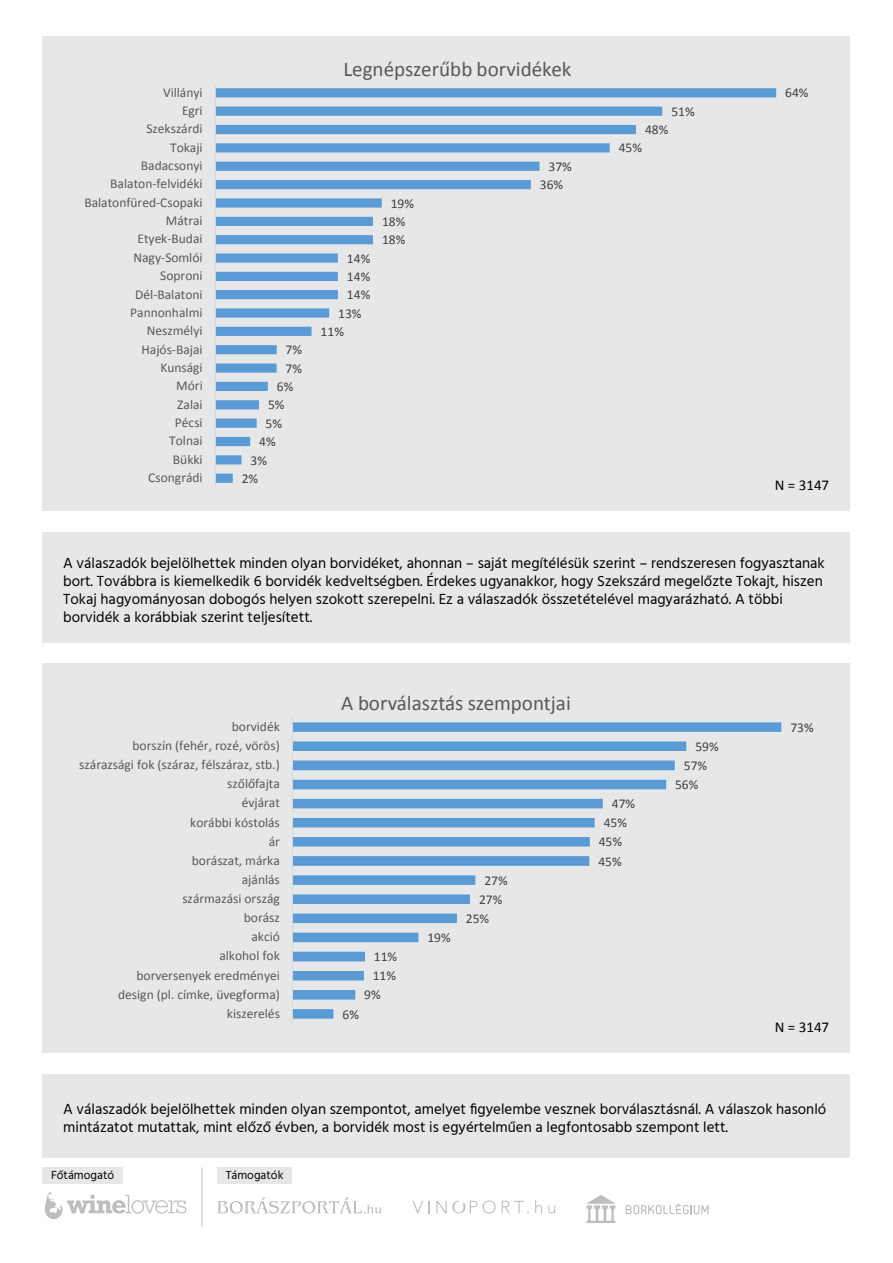
<style>
.page{position:relative;width:893px;height:1263px;background:#fff}
.page>*{position:absolute;margin:0;border:0;box-sizing:border-box;transform-origin:0 0}
.t1{font:21px "Calibri";color:#595959}
.t2{font:15px/18px "Hind";color:#000}
.t3{font:15px "Calibri";color:#000}
.t4{font:13.5px/18.3px "Calibri";color:#595959;text-align:right}
.t5{font:13.5px/18.3px "Calibri";color:#404040}
.t6{font:12px "Hind";color:#000}
</style>
<div class="page">
<div style="left:43px;top:36px;width:807px;height:474px;background:#e6e7e8"></div>
<svg style="left:217px;top:1197px;width:164px;height:16px"></svg>
<svg style="left:413px;top:1201px;width:16px;height:12px"></svg>
<svg style="left:483px;top:1200px;width:12px;height:13px"></svg>
<svg style="left:502px;top:1201px;width:27px;height:12px"></svg>
<svg style="left:535px;top:1200px;width:7px;height:13px"></svg>
<svg style="left:548px;top:1205px;width:7px;height:8px"></svg>
<svg style="left:436px;top:1201px;width:41px;height:12px"></svg>
<svg style="left:45px;top:1192px;width:141px;height:27px"></svg>
<svg style="left:626px;top:1203px;width:83px;height:11px"></svg>
<svg style="left:586px;top:1195px;width:29px;height:28px"></svg>
<div style="left:43px;top:1167px;width:80px;height:17px;background:#e6e7e8"></div>
<div style="left:217px;top:1167px;width:75px;height:17px;background:#e6e7e8"></div>
<hr style="left:201px;top:1167px;width:1px;height:60px;background:#bcbec0">
<div style="left:43px;top:532px;width:807px;height:110px;background:#e6e7e8"></div>
<div style="left:43px;top:1074px;width:807px;height:83px;background:#e6e7e8"></div>
<div style="left:43px;top:664px;width:807px;height:389px;background:#e6e7e8"></div>
<svg style="left:216px;top:88px;width:560px;height:395px"></svg>
<hr style="left:215px;top:84px;width:1px;height:403px;background:#d9d9d9">
<svg style="left:293px;top:722px;width:488px;height:297px"></svg>
<hr style="left:292px;top:718px;width:1px;height:305px;background:#d9d9d9">
<p class="t4" style="left:84px;top:83px;width:120px">Villányi<br>Egri<br>Szekszárdi<br>Tokaji<br>Badacsonyi<br>Balaton-felvidéki<br>Balatonfüred-Csopaki<br>Mátrai<br>Etyek-Budai<br>Nagy-Somlói<br>Soproni<br>Dél-Balatoni<br>Pannonhalmi<br>Neszmélyi<br>Hajós-Bajai<br>Kunsági<br>Móri<br>Zalai<br>Pécsi<br>Tolnai<br>Bükki<br>Csongrádi</p>
<h1 class="t1" style="left:343px;top:56px;width:229px">Legnépszerűbb borvidékek</h1>
<p class="t5" style="left:286px;top:341px;width:18px">7%</p>
<p class="t5" style="left:286px;top:359px;width:18px">7%</p>
<p class="t5" style="left:277px;top:377px;width:18px">6%</p>
<p class="t5" style="left:268px;top:396px;width:18px">5%</p>
<p class="t5" style="left:266px;top:414px;width:18px">5%</p>
<p class="t5" style="left:259px;top:433px;width:18px">4%</p>
<p class="t5" style="left:251px;top:451px;width:18px">3%</p>
<p class="t5" style="left:242px;top:469px;width:18px">2%</p>
<p class="t5" style="left:347px;top:249px;width:25px">14%</p>
<p class="t5" style="left:347px;top:267px;width:25px">14%</p>
<p class="t5" style="left:347px;top:286px;width:25px">14%</p>
<p class="t5" style="left:338px;top:304px;width:25px">13%</p>
<p class="t5" style="left:321px;top:322px;width:25px">11%</p>
<p class="t5" style="left:382px;top:194px;width:34px;text-indent:9px">19%<br>18%<br>18%</p>
<p class="t5" style="left:540px;top:157px;width:34px;text-indent:9px">37%<br>36%</p>
<p class="t5" style="left:671px;top:102px;width:25px">51%</p>
<p class="t5" style="left:645px;top:120px;width:25px">48%</p>
<p class="t5" style="left:619px;top:139px;width:25px">45%</p>
<p class="t5" style="left:785px;top:84px;width:25px">64%</p>
<p class="t3" style="left:775px;top:475px;width:56px">N = 3147</p>
<p class="t2" style="left:63px;top:555px;width:763px">A válaszadók bejelölhettek minden olyan borvidéket, ahonnan – saját megítélésük szerint – rendszeresen fogyasztanak bort. Továbbra is kiemelkedik 6 borvidék kedveltségben. Érdekes ugyanakkor, hogy Szekszárd megelőzte Tokajt, hiszen Tokaj hagyományosan dobogós helyen szokott szerepelni. Ez a válaszadók összetételével magyarázható. A többi borvidék a korábbiak szerint teljesített.</p>
<p class="t4" style="left:79px;top:717px;width:202px;line-height:19px">borvidék<br>borszín (fehér, rozé, vörös) szárazsági fok (száraz, félszáraz, stb.) szőlőfajta<br>évjárat<br>korábbi kóstolás<br>ár<br>borászat, márka<br>ajánlás<br>származási ország<br>borász<br>akció<br>alkohol fok<br>borversenyek eredményei<br>design (pl. címke, üvegforma) kiszerelés</p>
<h1 class="t1" style="left:341px;top:690px;width:231px">A borválasztás szempontjai</h1>
<p class="t5" style="left:374px;top:947px;width:25px">11%</p>
<p class="t5" style="left:373px;top:967px;width:25px">11%</p>
<p class="t5" style="left:364px;top:986px;width:18px">9%</p>
<p class="t5" style="left:342px;top:1005px;width:18px">6%</p>
<p class="t5" style="left:427px;top:928px;width:25px">19%</p>
<p class="t5" style="left:484px;top:871px;width:25px">27%</p>
<p class="t5" style="left:479px;top:890px;width:25px">27%</p>
<p class="t5" style="left:466px;top:909px;width:25px">25%</p>
<p class="t5" style="left:612px;top:795px;width:25px">47%</p>
<p class="t5" style="left:604px;top:814px;width:25px">45%</p>
<p class="t5" style="left:599px;top:833px;width:25px">45%</p>
<p class="t5" style="left:598px;top:852px;width:25px">45%</p>
<p class="t5" style="left:695px;top:737px;width:25px">59%</p>
<p class="t5" style="left:684px;top:756px;width:25px">57%</p>
<p class="t5" style="left:675px;top:775px;width:25px">56%</p>
<p class="t5" style="left:790px;top:718px;width:25px">73%</p>
<p class="t3" style="left:775px;top:1017px;width:56px">N = 3147</p>
<p class="t2" style="left:63px;top:1101px;width:765px">A válaszadók bejelölhettek minden olyan szempontot, amelyet figyelembe vesznek borválasztásnál. A válaszok hasonló mintázatot mutattak, mint előző évben, a borvidék most is egyértelműen a legfontosabb szempont lett.</p>
<p class="t6" style="left:51px;top:1167px;width:65px">Főtámogató</p>
<p class="t6" style="left:226px;top:1167px;width:59px">Támogatók</p>
</div>
